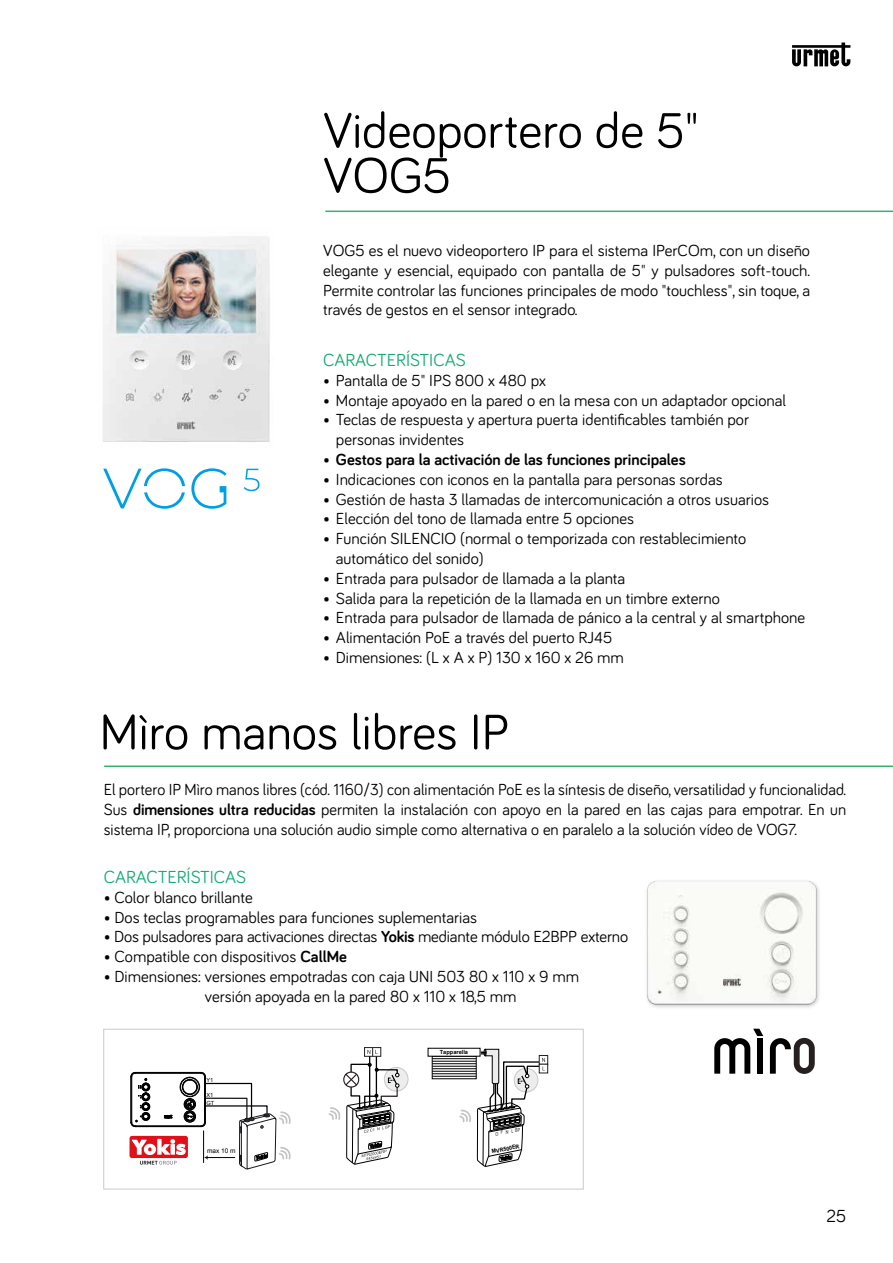
<style>
.page{position:relative;width:893px;height:1263px;background:#fff}
.page>*{position:absolute;margin:0;border:0;box-sizing:border-box;transform-origin:0 0}
.t1{font:51px/45px "Bariol";color:#000}
.t2{font:18px "Bariol";color:#15ab74}
.t3{font:18px "Bariol";color:#000}
.t4{font:16.5px/19.8px "Bariol";color:#000}
.t5{font:700 16.5px "Bariol";color:#000}
.t6{font:6.45px "Arial";color:#000}
.t7{font:700 5.7px "Arial";color:#000}
.t8{font:700 5.7px "Arial";color:#000;scale:.94 1}
.t9{font:5.7px "Arial";color:#000}
.t10{font:italic 4.95px "Arial";color:#1e181a;scale:.77 1}
.s1{font-weight:400}
.s2{font-weight:700}
</style>
<div class="page">
<svg style="left:792px;top:43px;width:58px;height:23px"></svg>
<div style="left:103px;top:1029px;width:481px;height:160px;background:#fff;border:1px solid #d0d0d0"></div>
<div style="left:384px;top:1067px;width:24px;height:24px;background:#ededed;border-radius:50%"></div>
<div style="left:384px;top:1067px;width:24px;height:24px;border:1px solid #c8c8c8;border-radius:50%"></div>
<div style="left:432px;top:1056px;width:44px;height:23px;border:1px solid #000"></div>
<hr style="left:432px;top:1061px;width:44px;height:1px;background:#000">
<hr style="left:432px;top:1063px;width:44px;height:1px;background:#000">
<hr style="left:432px;top:1066px;width:44px;height:1px;background:#000">
<hr style="left:432px;top:1068px;width:44px;height:1px;background:#000">
<hr style="left:432px;top:1071px;width:44px;height:1px;background:#000">
<hr style="left:432px;top:1073px;width:44px;height:1px;background:#000">
<hr style="left:432px;top:1076px;width:44px;height:1px;background:#000">
<hr style="left:432px;top:1058px;width:44px;height:1px;background:#000">
<svg style="left:459px;top:1109px;width:12px;height:13px"></svg>
<div style="left:364px;top:1047px;width:17px;height:10px;border:1px solid #262020"></div>
<div style="left:539px;top:1055px;width:8px;height:9px;background:#f5f5f5"></div>
<div style="left:539px;top:1055px;width:9px;height:9px;border:1px solid #262020"></div>
<div style="left:539px;top:1064px;width:9px;height:9px;border:1px solid #262020"></div>
<svg style="left:477px;top:1049px;width:68px;height:118px"></svg>
<svg style="left:328px;top:1048px;width:71px;height:116px"></svg>
<svg style="left:130px;top:1072px;width:161px;height:97px"></svg>
<img style="left:646px;top:880px;width:174px;height:128px">
<hr style="left:325px;top:211px;width:568px;height:1px;background:#38af72">
<hr style="left:104px;top:765px;width:789px;height:2px;background:#38af72">
<img style="left:102px;top:236px;width:168px;height:206px">
<svg style="left:244px;top:469px;width:15px;height:22px"></svg>
<svg style="left:103px;top:468px;width:82px;height:41px"></svg>
<svg style="left:191px;top:468px;width:36px;height:41px"></svg>
<svg style="left:770px;top:1038px;width:45px;height:36px"></svg>
<svg style="left:714px;top:1029px;width:49px;height:45px"></svg>
<h1 class="t1" style="left:323px;top:106px;width:377px">Videoportero de 5"<br>VOG5</h1>
<p class="t4" style="left:323px;top:240px;width:488px;text-align:justify">VOG5 es el nuevo videoportero IP para el sistema IPerCOm, con un diseño elegante y esencial, equipado con pantalla de 5" y pulsadores soft-touch.<br>Permite controlar las funciones principales de modo "touchless", sin toque, a través de gestos en el sensor integrado.</p>
<p class="t2" style="left:323px;top:348px;width:144px">CARACTERÍSTICAS</p>
<p class="t4" style="left:323px;top:369px;width:224px">• Pantalla de 5" IPS 800 x 480 px</p>
<p class="t4" style="left:323px;top:389px;width:464px">• Montaje apoyado en la pared o en la mesa con un adaptador opcional</p>
<p class="t4" style="left:336px;top:409px;width:415px;text-indent:-13px">• Teclas de respuesta y apertura puerta identificables también por personas invidentes</p>
<p class="t5" style="left:323px;top:448px;width:364px"><span class="s1">•</span> Gestos para la activación de las funciones principales</p>
<p class="t4" style="left:323px;top:468px;width:401px">• Indicaciones con iconos en la pantalla para personas sordas</p>
<p class="t4" style="left:323px;top:488px;width:447px">• Gestión de hasta 3 llamadas de intercomunicación a otros usuarios</p>
<p class="t4" style="left:323px;top:508px;width:313px">• Elección del tono de llamada entre 5 opciones</p>
<p class="t4" style="left:336px;top:528px;width:412px;text-indent:-13px">• Función SILENCIO (normal o temporizada con restablecimiento automático del sonido)</p>
<p class="t4" style="left:323px;top:567px;width:304px">• Entrada para pulsador de llamada a la planta</p>
<p class="t4" style="left:323px;top:587px;width:398px">• Salida para la repetición de la llamada en un timbre externo</p>
<p class="t4" style="left:323px;top:607px;width:483px">• Entrada para pulsador de llamada de pánico a la central y al smartphone</p>
<p class="t4" style="left:323px;top:627px;width:291px">• Alimentación PoE a través del puerto RJ45</p>
<p class="t4" style="left:323px;top:647px;width:302px">• Dimensiones: (L x A x P) 130 x 160 x 26 mm</p>
<h1 class="t1" style="left:100px;top:707px;width:411px">Mìro manos libres IP</h1>
<p class="t4" style="left:104px;top:779px;width:744px;text-align:justify">El portero IP Mìro manos libres (cód. 1160/3) con alimentación PoE es la síntesis de diseño, versatilidad y funcionalidad.<br>Sus <span class="s2">dimensiones ultra reducidas</span> permiten la instalación con apoyo en la pared en las cajas para empotrar. En un sistema IP, proporciona una solución audio simple como alternativa o en paralelo a la solución vídeo de VOG7.</p>
<p class="t2" style="left:104px;top:865px;width:144px">CARACTERÍSTICAS</p>
<p class="t4" style="left:104px;top:887px;width:150px">• Color blanco brillante</p>
<p class="t4" style="left:104px;top:906px;width:375px">• Dos teclas programables para funciones suplementarias</p>
<p class="t4" style="left:104px;top:926px;width:526px">• Dos pulsadores para activaciones directas <span class="s2">Yokis</span> mediante módulo E2BPP externo</p>
<p class="t4" style="left:104px;top:946px;width:245px">• Compatible con dispositivos <span class="s2">CallMe</span></p>
<p class="t4" style="left:205px;top:966px;width:376px;text-indent:-101px">• Dimensiones: versiones empotradas con caja UNI 503 80 x 110 x 9 mm versión apoyada en la pared 80 x 110 x 18,5 mm</p>
<p class="t9" style="left:206px;top:1076px;width:8px">Y1</p>
<p class="t9" style="left:206px;top:1091px;width:8px">X1</p>
<p class="t9" style="left:206px;top:1099px;width:9px">GT</p>
<p class="t6" style="left:207px;top:1146px;width:30px">max 10 m</p>
<p class="t7" style="left:440px;top:1048px;width:30px">Tapparella</p>
<p class="t10" style="left:494px;top:1131px;width:34px;rotate:-11deg">OFNLBP</p>
<p class="t8" style="left:491px;top:1148px;width:31px;rotate:-11deg">MVR500ER</p>
<p class="t3" style="left:827px;top:1203px;width:21px">25</p>
</div>
